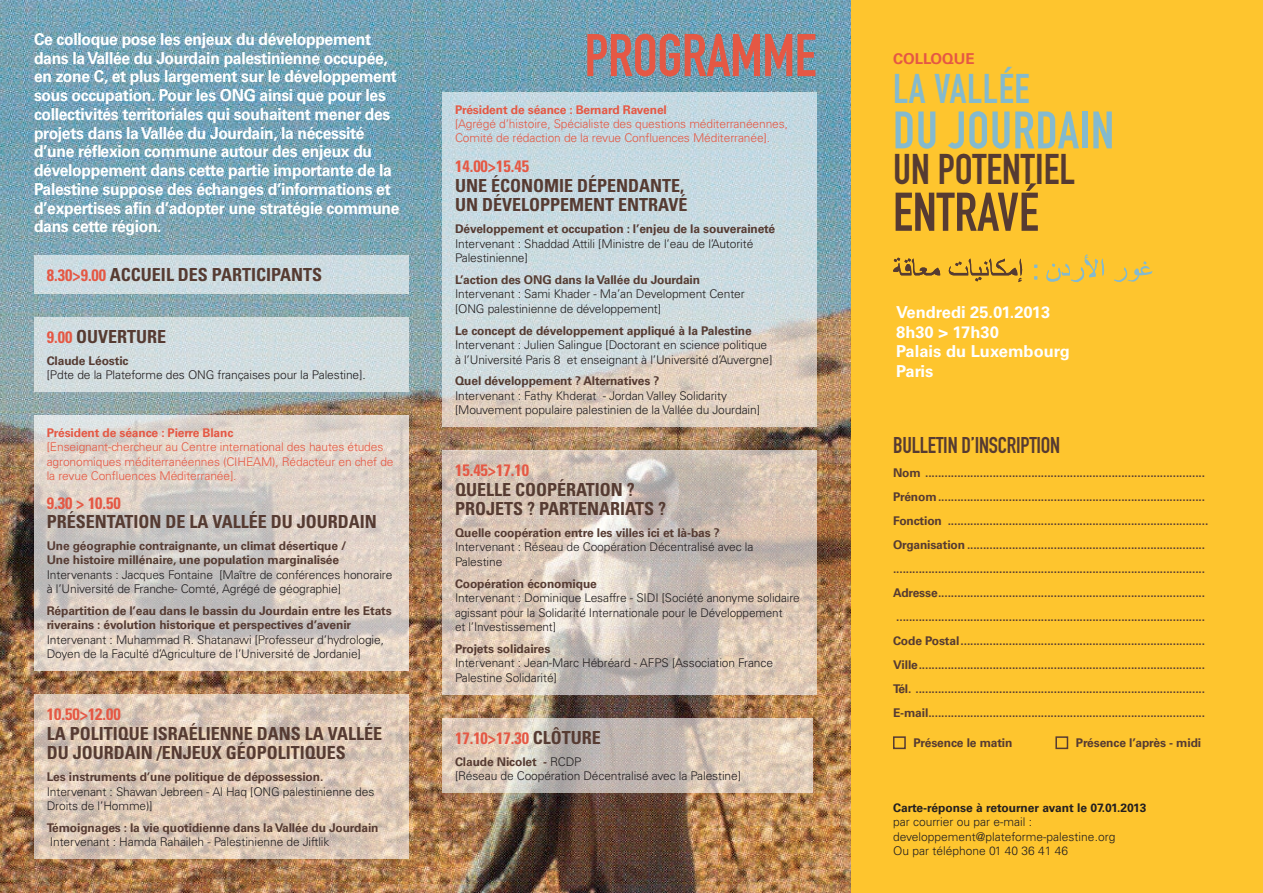
<style>
.page{position:relative;width:1263px;height:893px;background:#fff}
.page>*{position:absolute;margin:0;border:0;box-sizing:border-box;transform-origin:0 0}
.t1{font:59.25px "DIN Engschrift Std";letter-spacing:-.01em;color:#e55844}
.t2{font:53.55px "DIN Engschrift Std";color:#563b32}
.t3{font:51.75px "DIN Engschrift Std";letter-spacing:.015em;color:#84bace}
.t4{font:42.3px "DIN Engschrift Std";color:#563b32}
.t5{font:40.95px "DIN Engschrift Std";letter-spacing:.015em;color:#84bace}
.t6{font:22.5px "DIN Engschrift Std";letter-spacing:-.01em;color:#563b32}
.t7{font:700 condensed 18px/19.5px "Univers LT Std";color:#563b32}
.t8{font:700 16.5px/18.8px "Univers LT Std";letter-spacing:-.02em;color:#fff;scale:.95 1}
.t9{font:700 condensed 16.5px "Univers LT Std";color:#e55844}
.t10{font:700 16.5px/19.8px "Univers LT Std";color:#fff}
.t11{font:700 15px "Univers LT Std";color:#e55844}
.t12{font:700 12px/24px "Univers LT Std";letter-spacing:-.01em;color:#563b32}
.t13{font:300 12px/14.4px "Univers LT Std";letter-spacing:-.01em;color:#231f20}
.t14{font:300 12px/14.4px "Univers LT Std";letter-spacing:-.01em;color:#e55844}
.t15{font:700 12px "Univers LT Std";letter-spacing:-.01em;color:#e55844}
.t16{font:700 12px "Univers LT Std";color:#231f20}
.s1{font-size:16.5px;color:#e55844}
.s2{font-size:18px;color:#563b32}
.s3{font-weight:700;color:#563b32}
</style>
<div class="page">
<div style="left:850px;top:0;width:413px;height:893px;background:#fec52e"></div>
<img style="left:0;top:0;width:850px;height:893px">
<svg style="left:34px;top:415px;width:374px;height:256px;background:#d7cec6"></svg>
<svg style="left:34px;top:694px;width:374px;height:165px;background:#dcc9b7"></svg>
<div style="left:34px;top:317px;width:374px;height:75px;background:#d1dcdf"></div>
<div style="left:34px;top:255px;width:374px;height:39px;background:#cddbe1"></div>
<svg style="left:442px;top:718px;width:371px;height:75px;background:#d0c2b6"></svg>
<svg style="left:442px;top:92px;width:374px;height:335px;background:#cdd7d9"></svg>
<svg style="left:442px;top:450px;width:374px;height:244px;background:#d3c4b8"></svg>
<div style="left:1055px;top:736px;width:13px;height:13px;border:2px solid #563b32"></div>
<div style="left:893px;top:736px;width:13px;height:13px;border:2px solid #563b32"></div>
<svg style="left:893px;top:260px;width:129px;height:22px"></svg>
<img style="left:894px;top:258px;width:129px;height:18px">
<svg style="left:1084px;top:254px;width:68px;height:28px"></svg>
<img style="left:1034px;top:257px;width:84px;height:25px">
<p class="t8" style="left:34px;top:30px;width:386px">Ce colloque pose les enjeux du développement dans la Vallée du Jourdain palestinienne occupée, en zone C, et plus largement sur le développement sous occupation. Pour les ONG ainsi que pour les collectivités territoriales qui souhaitent mener des projets dans la Vallée du Jourdain, la nécessité d’une réflexion commune autour des enjeux du développement dans cette partie importante de la Palestine suppose des échanges d’informations et d’expertises afin d’adopter une stratégie commune dans cette région.</p>
<h3 class="t7" style="left:47px;top:265px;width:277px"><span class="s1">8.30&gt;9.00</span> ACCUEIL DES PARTICIPANTS</h3>
<h3 class="t7" style="left:47px;top:327px;width:121px"><span class="s1">9.00</span> OUVERTURE</h3>
<p class="t12" style="left:47px;top:349px;width:83px">Claude Léostic</p>
<p class="t13" style="left:47px;top:368px;width:320px">[Pdte de la Plateforme des ONG françaises pour la Palestine].</p>
<p class="t15" style="left:47px;top:426px;width:188px">Président de séance : Pierre Blanc</p>
<p class="t14" style="left:47px;top:440px;width:348px">[Enseignant-chercheur au Centre international des hautes études agronomiques méditerranéennes (CIHEAM), Rédacteur en chef de la revue Confluences Méditerranée].</p>
<h3 class="t9" style="left:47px;top:493px;width:76px">9.30 &gt; 10.50</h3>
<h3 class="t7" style="left:47px;top:512px;width:329px">PRÉSENTATION DE LA VALLÉE DU JOURDAIN</h3>
<p class="t12" style="left:47px;top:539px;width:301px;line-height:14.4px">Une géographie contraignante, un climat désertique /<br>Une histoire millénaire, une population marginalisée</p>
<p class="t13" style="left:47px;top:567px;width:347px">Intervenants : Jacques Fontaine [Maître de conférences honoraire à l’Université de Franche- Comté, Agrégé de géographie]</p>
<p class="t12" style="left:47px;top:604px;width:346px;line-height:14.4px">Répartition de l’eau dans le bassin du Jourdain entre les Etats riverains : évolution historique et perspectives d’avenir</p>
<p class="t13" style="left:47px;top:632px;width:339px">Intervenant : Muhammad R. Shatanawi [Professeur d’hydrologie,<br>Doyen de la Faculté d’Agriculture de l’Université de Jordanie]</p>
<h3 class="t9" style="left:47px;top:704px;width:76px">10.50&gt;12.00</h3>
<h3 class="t7" style="left:47px;top:723px;width:337px">LA POLITIQUE ISRAÉLIENN E DANS LA VALLÉE<br>DU JOURDAIN /ENJEUX GÉOPOLITIQUES</h3>
<p class="t12" style="left:47px;top:765px;width:278px">Les instruments d’une politique de dépossession.</p>
<p class="t13" style="left:47px;top:784px;width:329px">Intervenant : Shawan Jebreen - Al Haq [ONG palestinienne des<br>Droits de l’Homme)]</p>
<p class="t12" style="left:47px;top:816px;width:333px">Témoignages : la vie quotidienne dans la Vallée du Jourdain</p>
<p class="t13" style="left:50px;top:835px;width:281px">Intervenant : Hamda Rahaileh - Palestinienne de Jiftlik</p>
<h1 class="t1" style="left:584px;top:21px;width:233px">PROGRAMME</h1>
<p class="t15" style="left:455px;top:102px;width:213px">Président de séance : Bernard Ravenel</p>
<p class="t14" style="left:455px;top:117px;width:334px">[Agrégé d’histoire, Spécialiste des questions méditerranéennes,<br>Comité de rédaction de la revue Confluences Méditerranée].</p>
<h3 class="t9" style="left:455px;top:156px;width:76px">14.00&gt;15.45</h3>
<h3 class="t7" style="left:455px;top:176px;width:234px">UNE ÉCONOMIE DÉPENDANTE,<br>UN DÉVELOPPEMENT ENTRAVÉ</h3>
<p class="t12" style="left:455px;top:217px;width:322px">Développement et occupation : l’enjeu de la souveraineté</p>
<p class="t13" style="left:455px;top:236px;width:300px">Intervenant : Shaddad Attili [Ministre de l’eau de l’Autorité<br>Palestinienne]</p>
<p class="t12" style="left:455px;top:268px;width:247px">L’action des ONG dans la Vallée du Jourdain</p>
<p class="t13" style="left:455px;top:287px;width:291px">Intervenant : Sami Khader - Ma’an Development Center [ONG palestinienne de développement]</p>
<p class="t12" style="left:455px;top:319px;width:298px">Le concept de développement appliqué à la Palestine</p>
<p class="t13" style="left:455px;top:338px;width:319px">Intervenant : Julien Salingue [Doctorant en science politique à l’Université Paris 8 et enseignant à l’Université d’Auvergne]</p>
<p class="t12" style="left:455px;top:369px;width:206px">Quel développement ? Alternatives ?</p>
<p class="t13" style="left:455px;top:388px;width:306px">Intervenant : Fathy Khderat - Jordan Valley Solidarity [Mouvement populaire palestinien de la Vallée du Jourdain]</p>
<h3 class="t9" style="left:455px;top:460px;width:76px">15.45&gt;17.10</h3>
<h3 class="t7" style="left:455px;top:479px;width:213px">QUELLE COOPÉRATION ?<br>PROJETS ? PARTENARIATS ?</h3>
<p class="t12" style="left:455px;top:521px;width:266px">Quelle coopération entre les villes ici et là-bas ?</p>
<p class="t13" style="left:455px;top:540px;width:300px">Intervenant : Réseau de Coopération Décentralisé avec la<br>Palestine</p>
<p class="t12" style="left:455px;top:572px;width:143px">Coopération économique</p>
<p class="t13" style="left:455px;top:591px;width:346px">Intervenant : Dominique Lesaffre - SIDI [Société anonyme solidaire agissant pour la Solidarité Internationale pour le Développement<br>et l’Investissement]</p>
<p class="t12" style="left:455px;top:637px;width:97px">Projets solidaires</p>
<p class="t13" style="left:455px;top:656px;width:319px">Intervenant : Jean-Marc Hébréard - AFPS [Association France<br>Palestine Solidarité]</p>
<h3 class="t9" style="left:455px;top:728px;width:147px">17.10&gt;17.30 <span class="s2">CLÔTURE</span></h3>
<p class="t13" style="left:455px;top:754px;width:287px"><span class="s3">Claude Nicolet -</span> RCDP<br>[Réseau de Coopération Décentralisé avec la Palestine]</p>
<p class="t11" style="left:893px;top:50px;width:11px">collo</p>
<p class="t11" style="left:942px;top:50px;width:34px">que</p>
<h3 class="t5" style="left:893px;top:64px;width:138px">LA VALLÉE</h3>
<h3 class="t3" style="left:893px;top:100px;width:223px">DU JOURDAIN</h3>
<h3 class="t4" style="left:893px;top:145px;width:183px">UN POTENTIEL</h3>
<h2 class="t2" style="left:893px;top:181px;width:147px">ENTRAVÉ</h2>
<h3 class="t10" style="left:896px;top:302px;width:175px">Vendredi 25.01.2013<br>8h30 &gt; 17h30<br>Palais du Luxembourg<br>Paris</h3>
<h3 class="t6" style="left:893px;top:432px;width:169px">BULLETIN D’INSCRIPTION</h3>
<p class="t12" style="left:893px;top:461px;width:317px">Nom .......................................................................................<br>Prénom...................................................................................<br>Fonction .................................................................................<br>Organisation .......................................................................... .................................................................................................<br>Adresse................................................................................... ................................................................................................<br>Code Postal............................................................................<br>Ville.........................................................................................<br>Tél. ..........................................................................................<br>E-mail......................................................................................</p>
<p class="t12" style="left:913px;top:731px;width:101px">Présence le matin</p>
<p class="t12" style="left:1076px;top:731px;width:127px">Présence l’après - midi</p>
<p class="t16" style="left:893px;top:801px;width:255px">Carte-réponse à retourner avant le 07.01.2013</p>
<p class="t13" style="left:893px;top:815px;width:224px">par courrier ou par e-mail : developpement@plateforme-palestine.org<br>Ou par téléphone 01 40 36 41 46</p>
</div>
